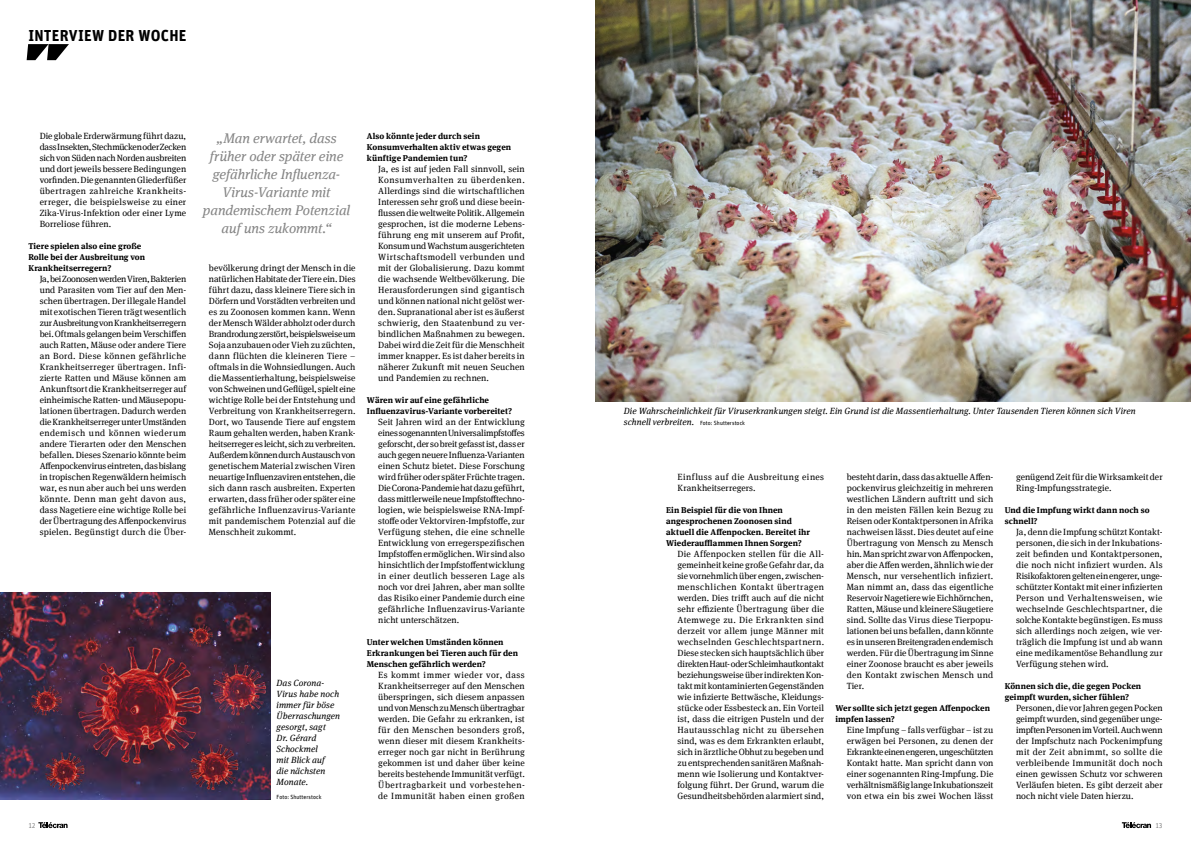
<style>
.page{position:relative;width:1191px;height:842px;background:#fff}
.page>*{position:absolute;margin:0;border:0;box-sizing:border-box;transform-origin:0 0}
.t1{font:700 16px "Unit Offc Pro";letter-spacing:.015em;color:#000;scale:.95 1}
.xx_Zitat_Meta_kursiv{font:italic 14px/18px "Meta Serif Offc Pro";letter-spacing:-.005em;color:#858585;text-align:center}
._00_Haupttxt_Meta_oh{font:9px/11px "Meta Serif Offc Pro";letter-spacing:.015em;color:#000;text-align:justify}
._10_Bz_Meta_italic{font:italic 9px/11px "Meta Serif Offc Pro";letter-spacing:.01em;color:#000}
._00_Haupttxt_Meta_In{font:700 8.5px/11px "Meta Serif Offc Pro";letter-spacing:.005em;color:#000}
.t2{font:7px "Unit Offc Pro";color:#858585;scale:.95 1}
._10_Bz_Fotoverweis_U{font:6px "Unit Offc Pro";letter-spacing:.01em;color:#000;scale:.95 1}
.s1{font-family:"Unit Offc Pro";font-style:normal;font-size:6px}
</style>
<div class="page">
<svg style="left:27px;top:44px;width:42px;height:16px"></svg>
<svg style="left:38px;top:822px;width:30px;height:6px"></svg>
<svg style="left:1121px;top:822px;width:30px;height:6px"></svg>
<img style="left:595px;top:0;width:596px;height:401px">
<img style="left:0;top:592px;width:271px;height:207px">
<h1 class="t1" style="left:28px;top:24px;width:168px">INTERVIEW DER WOCHE</h1>
<p class="xx_Zitat_Meta_kursiv" style="left:203px;top:128px;width:149px">„Man erwartet, dass früher oder später eine gefährliche Influenza-<br>Virus-Variante mit pandemischem Potenzial auf uns zukommt.“</p>
<p class="_00_Haupttxt_Meta_oh" style="left:40px;top:130px;width:148px">Die globale Erderwärmung führt dazu, dass Insekten, Stechmücken oder Zecken sich von Süden nach Norden ausbreiten und dort jeweils bessere Bedingungen vorfinden. Die genannten Gliederfüßer übertragen zahlreiche Krankheits&shy;erreger, die beispielsweise zu einer Zika-Virus-Infektion oder einer Lyme Borreliose führen.</p>
<p class="_00_Haupttxt_Meta_In" style="left:28px;top:240px;width:118px">Tiere spielen also eine große<br>Rolle bei der Ausbreitung von<br>Krankheitserregern?</p>
<p class="_00_Haupttxt_Meta_oh" style="left:40px;top:273px;width:148px">Ja, bei Zoonosen werden Viren, Bakterien und Parasiten vom Tier auf den Men&shy;schen übertragen. Der illegale Handel mit exotischen Tieren trägt wesentlich zur Ausbreitung von Krankheitserregern bei. Oftmals gelangen beim Verschiffen auch Ratten, Mäuse oder andere Tiere an Bord. Diese können gefährliche Krankheitserreger übertragen. Infi&shy;zierte Ratten und Mäuse können am Ankunftsort die Krankheitserreger auf einheimische Ratten- und Mäusepopu&shy;lationen übertragen. Dadurch werden die Krankheitserreger unter Umständen endemisch und können wiederum andere Tierarten oder den Menschen befallen. Dieses Szenario könnte beim Affenpockenvirus eintreten, das bislang in tropischen Regenwäldern heimisch war, es nun aber auch bei uns werden könnte. Denn man geht davon aus, dass Nagetiere eine wichtige Rolle bei der Übertragung des Affenpockenvirus spielen. Begünstigt durch die Über-</p>
<p class="_00_Haupttxt_Meta_oh" style="left:209px;top:262px;width:148px">bevölkerung dringt der Mensch in die natürlichen Habitate der Tiere ein. Dies führt dazu, dass kleinere Tiere sich in Dörfern und Vorstädten verbreiten und es zu Zoonosen kommen kann. Wenn der Mensch Wälder abholzt oder durch Brandrodung zerstört, beispielsweise um Soja anzubauen oder Vieh zu züchten, dann flüchten die kleineren Tiere – oftmals in die Wohnsiedlungen. Auch die Massentierhaltung, beispielsweise von Schweinen und Geflügel, spielt eine wichtige Rolle bei der Entstehung und Verbreitung von Krankheitserregern.<br>Dort, wo Tausende Tiere auf engstem Raum gehalten werden, haben Krank&shy;heitserreger es leicht, sich zu verbreiten.<br>Außerdem können durch Austausch von genetischem Material zwischen Viren neuartige Influenzaviren entstehen, die sich dann rasch ausbreiten. Experten erwarten, dass früher oder später eine gefährliche Influenzavirus-Variante mit pandemischem Potenzial auf die Menschheit zukommt.</p>
<p class="_10_Bz_Meta_italic" style="left:276px;top:677px;width:65px">Das Corona-<br>Virus habe noch immer für böse<br>Überraschungen gesorgt, sagt<br>Dr. Gérard<br>Schockmel<br>mit Blick auf<br>die nächsten<br>Monate.</p>
<p class="_10_Bz_Fotoverweis_U" style="left:276px;top:793px;width:49px">Foto: Shutterstock</p>
<p class="_00_Haupttxt_Meta_In" style="left:367px;top:130px;width:146px">Also könnte jeder durch sein<br>Konsumverhalten aktiv etwas gegen künftige Pandemien tun?</p>
<p class="_00_Haupttxt_Meta_oh" style="left:378px;top:163px;width:148px">Ja, es ist auf jeden Fall sinnvoll, sein Konsumverhalten zu überdenken.<br>Allerdings sind die wirtschaftlichen Interessen sehr groß und diese beein&shy;flussen die weltweite Politik. Allgemein gesprochen, ist die moderne Lebens&shy;führung eng mit unserem auf Profit, Konsum und Wachstum ausgerichteten Wirtschaftsmodell verbunden und mit der Globalisierung. Dazu kommt die wachsende Weltbevölkerung. Die Herausforderungen sind gigantisch und können national nicht gelöst wer&shy;den. Supranational aber ist es äußerst schwierig, den Staatenbund zu ver&shy;bindlichen Maßnahmen zu bewegen.<br>Dabei wird die Zeit für die Menschheit immer knapper. Es ist daher bereits in näherer Zukunft mit neuen Seuchen und Pandemien zu rechnen.</p>
<p class="_00_Haupttxt_Meta_In" style="left:367px;top:394px;width:147px">Wären wir auf eine gefährliche<br>Influenzavirus-Variante vorbereitet?</p>
<p class="_00_Haupttxt_Meta_oh" style="left:378px;top:416px;width:148px">Seit Jahren wird an der Entwicklung eines sogenannten Universalimpfstoffes geforscht, der so breit gefasst ist, dass er auch gegen neuere Influenza-Varianten einen Schutz bietet. Diese Forschung wird früher oder später Früchte tragen.<br>Die Corona-Pandemie hat dazu geführt, dass mittlerweile neue Impfstofftechno&shy;logien, wie beispielsweise RNA-Impf&shy;stoffe oder Vektorviren-Impfstoffe, zur Verfügung stehen, die eine schnelle Entwicklung von erregerspezifischen Impfstoffen ermöglichen. Wir sind also hinsichtlich der Impfstoffentwicklung in einer deutlich besseren Lage als noch vor drei Jahren, aber man sollte das Risiko einer Pandemie durch eine gefährliche Influenzavirus-Variante nicht unterschätzen.</p>
<p class="_00_Haupttxt_Meta_In" style="left:367px;top:636px;width:153px">Unter welchen Umständen können<br>Erkrankungen bei Tieren auch für den<br>Menschen gefährlich werden?</p>
<p class="_00_Haupttxt_Meta_oh" style="left:378px;top:669px;width:148px">Es kommt immer wieder vor, dass Krankheitserreger auf den Menschen überspringen, sich diesem anpassen und von Mensch zu Mensch übertragbar werden. Die Gefahr zu erkranken, ist für den Menschen besonders groß, wenn dieser mit diesem Krankheits&shy;erreger noch gar nicht in Berührung gekommen ist und daher über keine bereits bestehende Immunität verfügt.<br>Übertragbarkeit und vorbestehen&shy;de Immunität haben einen großen</p>
<p class="_10_Bz_Meta_italic" style="left:624px;top:404px;width:513px">Die Wahrscheinlichkeit für Viruserkrankungen steigt. Ein Grund ist die Massentierhaltung. Unter Tausenden Tieren können sich Viren schnell verbreiten. <span class="s1">Foto: Shutterstock</span></p>
<p class="_00_Haupttxt_Meta_oh" style="left:677px;top:471px;width:148px">Einfluss auf die Ausbreitung eines<br>Krankheitserregers.</p>
<p class="_00_Haupttxt_Meta_In" style="left:666px;top:504px;width:145px">Ein Beispiel für die von Ihnen angesprochenen Zoonosen sind aktuell die Affenpocken. Bereitet ihr Wiederaufflammen Ihnen Sorgen?</p>
<p class="_00_Haupttxt_Meta_oh" style="left:677px;top:548px;width:148px">Die Affenpocken stellen für die All&shy;gemeinheit keine große Gefahr dar, da sie vornehmlich über engen, zwischen&shy;menschlichen Kontakt übertragen werden. Dies trifft auch auf die nicht sehr effiziente Übertragung über die Atemwege zu. Die Erkrankten sind derzeit vor allem junge Männer mit wechselnden Geschlechtspartnern.<br>Diese stecken sich hauptsächlich über direkten Haut- oder Schleimhautkontakt beziehungsweise über indirekten Kon&shy;takt mit kontaminierten Gegenständen wie infizierte Bettwäsche, Kleidungs&shy;stücke oder Essbesteck an. Ein Vorteil ist, dass die eitrigen Pusteln und der Hautausschlag nicht zu übersehen sind, was es dem Erkrankten erlaubt, sich in ärztliche Obhut zu begeben und zu entsprechenden sanitären Maßnah&shy;menn wie Isolierung und Kontaktver&shy;folgung führt. Der Grund, warum die Gesundheitsbehörden alarmiert sind,</p>
<p class="_00_Haupttxt_Meta_oh" style="left:846px;top:471px;width:148px">besteht darin, dass das aktuelle Affen&shy;pockenvirus gleichzeitig in mehreren westlichen Ländern auftritt und sich in den meisten Fällen kein Bezug zu Reisen oder Kontaktpersonen in Afrika nachweisen lässt. Dies deutet auf eine Übertragung von Mensch zu Mensch hin. Man spricht zwar von Affenpocken, aber die Affen werden, ähnlich wie der Mensch, nur versehentlich infiziert.<br>Man nimmt an, dass das eigentliche Reservoir Nagetiere wie Eichhörnchen, Ratten, Mäuse und kleinere Säugetiere sind. Sollte das Virus diese Tierpopu&shy;lationen bei uns befallen, dann könnte es in unseren Breitengraden endemisch werden. Für die Übertragung im Sinne einer Zoonose braucht es aber jeweils den Kontakt zwischen Mensch und Tier.</p>
<p class="_00_Haupttxt_Meta_In" style="left:835px;top:702px;width:156px">Wer sollte sich jetzt gegen Affenpocken impfen lassen?</p>
<p class="_00_Haupttxt_Meta_oh" style="left:846px;top:724px;width:148px">Eine Impfung – falls verfügbar – ist zu erwägen bei Personen, zu denen der Erkrankte einen engeren, ungeschützten Kontakt hatte. Man spricht dann von einer sogenannten Ring-Impfung. Die verhältnismäßig lange Inkubationszeit von etwa ein bis zwei Wochen lässt</p>
<p class="_00_Haupttxt_Meta_oh" style="left:1016px;top:471px;width:148px">genügend Zeit für die Wirksamkeit der<br>Ring-Impfungsstrategie.</p>
<p class="_00_Haupttxt_Meta_In" style="left:1004px;top:504px;width:146px">Und die Impfung wirkt dann noch so schnell?</p>
<p class="_00_Haupttxt_Meta_oh" style="left:1016px;top:526px;width:148px">Ja, denn die Impfung schützt Kontakt&shy;personen, die sich in der Inkubations&shy;zeit befinden und Kontaktpersonen, die noch nicht infiziert wurden. Als Risikofaktoren gelten ein engerer, unge&shy;schützter Kontakt mit einer infizierten Person und Verhaltensweisen, wie wechselnde Geschlechtspartner, die solche Kontakte begünstigen. Es muss sich allerdings noch zeigen, wie ver&shy;träglich die Impfung ist und ab wann eine medikamentöse Behandlung zur Verfügung stehen wird.</p>
<p class="_00_Haupttxt_Meta_In" style="left:1004px;top:680px;width:138px">Können sich die, die gegen Pocken geimpft wurden, sicher fühlen?</p>
<p class="_00_Haupttxt_Meta_oh" style="left:1016px;top:702px;width:148px">Personen, die vor Jahren gegen Pocken geimpft wurden, sind gegenüber unge&shy;impften Personen im Vorteil. Auch wenn der Impfschutz nach Pockenimpfung mit der Zeit abnimmt, so sollte die verbleibende Immunität doch noch einen gewissen Schutz vor schweren Verläufen bieten. Es gibt derzeit aber noch nicht viele Daten hierzu.</p>
<p class="t2" style="left:28px;top:821px;width:9px">12</p>
<p class="t2" style="left:1155px;top:821px;width:9px">13</p>
</div>
